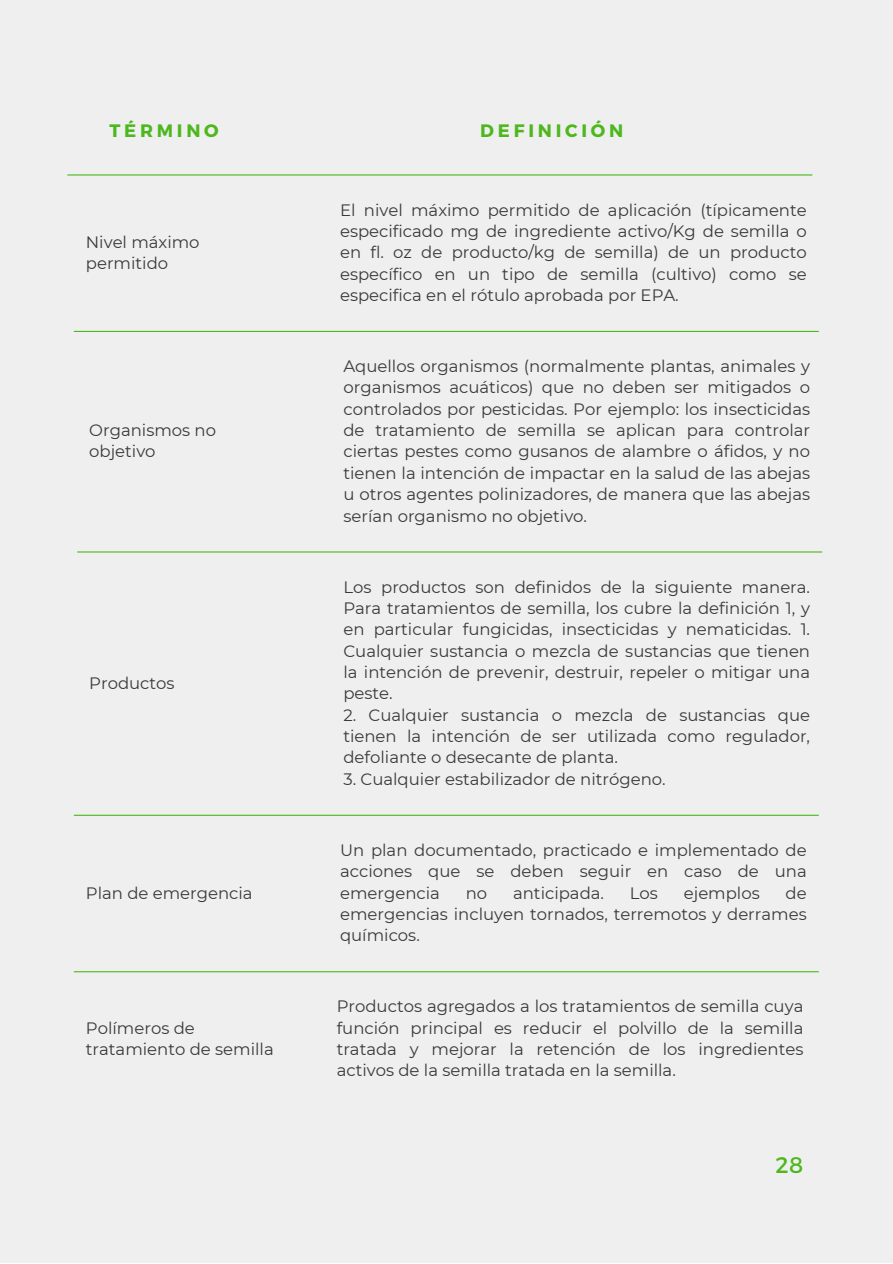
<style>
.page{position:relative;width:893px;height:1264px;background:#fff}
.page>*{position:absolute;margin:0;border:0;box-sizing:border-box;transform-origin:0 0}
.t1{font:22.5px "Montserrat";color:#4cb81c}
.t2{font:700 18px "Montserrat";letter-spacing:.21em;color:#4cb81c}
.t3{font:16.5px/21.3px "Montserrat";color:#393939;text-align:justify}
</style>
<div class="page">
<div style="left:0;top:0;width:892px;height:1262px;background:#efefef"></div>
<hr style="left:77px;top:551px;width:745px;height:1px;background:#4cb81c">
<hr style="left:74px;top:814px;width:744px;height:1px;background:#4cb81c">
<hr style="left:67px;top:174px;width:745px;height:1px;background:#4cb81c">
<hr style="left:74px;top:331px;width:744px;height:1px;background:#4cb81c">
<hr style="left:74px;top:971px;width:744px;height:1px;background:#4cb81c">
<p class="t2" style="left:109px;top:119px;width:111px">TÉRMINO</p>
<p class="t2" style="left:480px;top:119px;width:144px">DEFINICIÓN</p>
<p class="t3" style="left:86px;top:231px;width:115px">Nivel máximo permitido</p>
<p class="t3" style="left:89px;top:419px;width:128px">Organismos no objetivo</p>
<p class="t3" style="left:89px;top:672px;width:87px">Productos</p>
<p class="t3" style="left:86px;top:882px;width:168px">Plan de emergencia</p>
<p class="t3" style="left:86px;top:1017px;width:189px">Polímeros de tratamiento de semilla</p>
<p class="t3" style="left:340px;top:199px;width:468px">El nivel máximo permitido de aplicación (típicamente especificado mg de ingrediente activo/Kg de semilla o en fl. oz de producto/kg de semilla) de un producto específico en un tipo de semilla (cultivo) como se especifica en el rótulo aprobada por EPA.</p>
<p class="t3" style="left:343px;top:355px;width:468px">Aquellos organismos (normalmente plantas, animales y organismos acuáticos) que no deben ser mitigados o controlados por pesticidas. Por ejemplo: los insecticidas de tratamiento de semilla se aplican para controlar ciertas pestes como gusanos de alambre o áfidos, y no tienen la intención de impactar en la salud de las abejas u otros agentes polinizadores, de manera que las abejas serían organismo no objetivo.</p>
<p class="t3" style="left:343px;top:576px;width:468px">Los productos son definidos de la siguiente manera.<br>Para tratamientos de semilla, los cubre la definición 1, y en particular fungicidas, insecticidas y nematicidas. 1.<br>Cualquier sustancia o mezcla de sustancias que tienen la intención de prevenir, destruir, repeler o mitigar una peste.</p>
<p class="t3" style="left:343px;top:704px;width:468px">2. Cualquier sustancia o mezcla de sustancias que tienen la intención de ser utilizada como regulador, defoliante o desecante de planta.</p>
<p class="t3" style="left:343px;top:768px;width:324px">3. Cualquier estabilizador de nitrógeno.</p>
<p class="t3" style="left:340px;top:839px;width:468px">Un plan documentado, practicado e implementado de acciones que se deben seguir en caso de una emergencia</p>
<p class="t3" style="left:465px;top:882px;width:23px">no</p>
<p class="t3" style="left:513px;top:882px;width:92px">anticipada.</p>
<p class="t3" style="left:630px;top:882px;width:30px">Los</p>
<p class="t3" style="left:683px;top:882px;width:77px">ejemplos</p>
<p class="t3" style="left:340px;top:882px;width:468px;text-indent:445px">de emergencias incluyen tornados, terremotos y derrames químicos.</p>
<p class="t3" style="left:336px;top:995px;width:468px">Productos agregados a los tratamientos de semilla cuya función principal es reducir el polvillo de la semilla tratada y mejorar la retención de los ingredientes activos de la semilla tratada en la semilla.</p>
<p class="t1" style="left:775px;top:1150px;width:29px">28</p>
</div>
